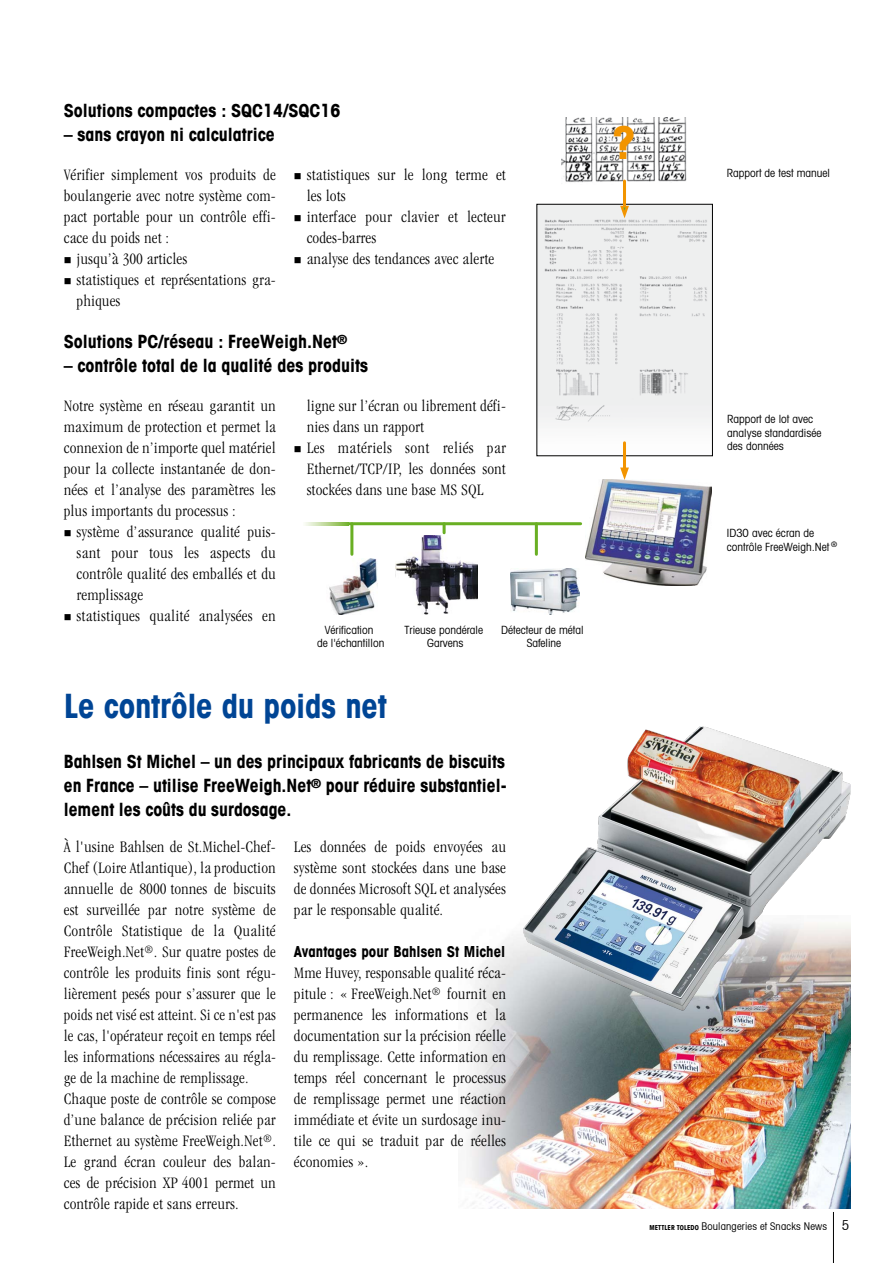
<style>
.page{position:relative;width:893px;height:1263px;background:#fff}
.page>*{position:absolute;margin:0;border:0;box-sizing:border-box;transform-origin:0 0}
.t1{font:700 condensed 45.3px "Avant Garde";color:#f29400}
.t2{font:700 condensed 33px "Avant Garde";letter-spacing:-.005em;color:#004595}
.t3{font:700 condensed 18px/24px "Avant Garde";color:#000;text-align:justify}
.t4{font:300 condensed 16.5px/21px "MTD Magazin";color:#000;text-align:justify}
.t5{font:700 condensed 15px "Avant Garde";letter-spacing:.005em;color:#000}
.t6{font:condensed 11.25px/13.5px "Avant Garde";color:#000;text-align:center}
.t7{font:condensed 10.5px "Avant Garde";letter-spacing:.015em;color:#000}
.s1{font-weight:700;font-size:6.75px}
</style>
<div class="page">
<img style="left:561px;top:117px;width:126px;height:65px">
<img style="left:586px;top:479px;width:125px;height:106px">
<img style="left:329px;top:559px;width:48px;height:55px">
<img style="left:510px;top:569px;width:69px;height:45px">
<img style="left:396px;top:535px;width:81px;height:79px">
<img style="left:539px;top:206px;width:171px;height:237px">
<hr style="left:350px;top:524px;width:3px;height:30px;background:#69af23">
<hr style="left:535px;top:524px;width:3px;height:30px;background:#69af23">
<svg style="left:443px;top:525px;width:3px;height:8px"></svg>
<hr style="left:349px;top:522px;width:232px;height:3px;background:#69af23">
<svg style="left:305px;top:522px;width:44px;height:3px"></svg>
<hr style="left:623px;top:181px;width:3px;height:27px;background:#f29400">
<svg style="left:620px;top:206px;width:9px;height:12px"></svg>
<hr style="left:623px;top:443px;width:3px;height:27px;background:#f29400">
<svg style="left:620px;top:467px;width:9px;height:13px"></svg>
<img style="left:465px;top:937px;width:385px;height:272px">
<img style="left:523px;top:726px;width:327px;height:285px">
<hr style="left:833px;top:1212px;width:1px;height:51px;background:#000">
<p class="t3" style="left:64px;top:98px;width:278px">Solutions compactes : SQC14/SQC16</p>
<p class="t3" style="left:64px;top:122px;width:212px">– sans crayon ni calculatrice</p>
<p class="t4" style="left:64px;top:164px;width:214px">Vérifier simplement vos produits de boulangerie avec notre système com&shy;pact portable pour un contrôle effi&shy;cace du poids net :</p>
<p class="t4" style="left:64px;top:248px;width:125px">■ jusqu’à 300 articles</p>
<p class="t4" style="left:77px;top:269px;width:201px;text-indent:-13px">■ statistiques et représentations gra&shy;phiques</p>
<p class="t4" style="left:307px;top:164px;width:201px;text-indent:-13px">■ statistiques sur le long terme et les lots</p>
<p class="t4" style="left:307px;top:206px;width:201px;text-indent:-13px">■ interface pour clavier et lecteur codes-barres</p>
<p class="t4" style="left:294px;top:248px;width:202px">■ analyse des tendances avec alerte</p>
<p class="t3" style="left:64px;top:329px;width:285px">Solutions PC/réseau : FreeWeigh.Net<sup>®</sup></p>
<p class="t3" style="left:64px;top:353px;width:306px">– contrôle total de la qualité des produits</p>
<p class="t4" style="left:64px;top:395px;width:214px">Notre système en réseau garantit un maximum de protection et permet la connexion de n’importe quel matériel pour la collecte instantanée de don&shy;nées et l’analyse des paramètres les plus importants du processus :</p>
<p class="t4" style="left:77px;top:521px;width:201px;text-indent:-13px">■ système d’assurance qualité puis&shy;sant pour tous les aspects du contrôle qualité des emballés et du remplissage</p>
<p class="t4" style="left:64px;top:605px;width:213px">■ statistiques qualité analysées en</p>
<p class="t4" style="left:307px;top:395px;width:201px">ligne sur l’écran ou librement défi&shy;nies dans un rapport</p>
<p class="t4" style="left:307px;top:437px;width:201px;text-indent:-13px">■ Les matériels sont reliés par Ethernet/TCP/IP, les données sont stockées dans une base MS SQL</p>
<p class="t6" style="left:317px;top:623px;width:69px">Vérification<br>de l'échantillon</p>
<p class="t6" style="left:404px;top:623px;width:80px">Trieuse pondérale<br>Garvens</p>
<p class="t6" style="left:501px;top:623px;width:84px">Détecteur de métal<br>Safeline</p>
<h2 class="t2" style="left:64px;top:685px;width:325px">Le contrôle du poids net</h2>
<p class="t3" style="left:64px;top:749px;width:444px">Bahlsen St Michel – un des principaux fabricants de biscuits en France – utilise FreeWeigh.Net<sup>®</sup> pour réduire substantiel&shy;lement les coûts du surdosage.</p>
<p class="t4" style="left:64px;top:836px;width:214px;text-align:left">À l'usine Bahlsen de St.Michel-Chef-Chef (Loire Atlantique), la production annuelle de 8000 tonnes de biscuits est surveillée par notre système de Contrôle Statistique de la Qualité FreeWeigh.Net<sup>®</sup>. Sur quatre postes de contrôle les produits finis sont régu&shy;lièrement pesés pour s’assurer que le poids net visé est atteint. Si ce n'est pas le cas, l'opérateur reçoit en temps réel les informations nécessaires au régla&shy;ge de la machine de remplissage.<br>Chaque poste de contrôle se compose d’une balance de précision reliée par Ethernet au système FreeWeigh.Net<sup>®</sup>.<br>Le grand écran couleur des balan&shy;ces de précision XP 4001 permet un contrôle rapide et sans erreurs.</p>
<p class="t4" style="left:294px;top:836px;width:214px">Les données de poids envoyées au système sont stockées dans une base de données Microsoft SQL et analysées par le responsable qualité.</p>
<p class="t5" style="left:294px;top:942px;width:213px">Avantages pour Bahlsen St Michel</p>
<p class="t4" style="left:294px;top:962px;width:214px">Mme Huvey, responsable qualité réca&shy;pitule : « FreeWeigh.Net<sup>®</sup> fournit en permanence les informations et la documentation sur la précision réelle du remplissage. Cette information en temps réel concernant le processus de remplissage permet une réaction immédiate et évite un surdosage inu&shy;tile ce qui se traduit par de réelles économies ».</p>
<h1 class="t1" style="left:613px;top:114px;width:24px">?</h1>
<p class="t6" style="left:727px;top:165px;width:105px">Rapport de test manuel</p>
<p class="t6" style="left:727px;top:412px;width:96px;text-align:left">Rapport de lot avec analyse standardisée des données</p>
<p class="t6" style="left:727px;top:526px;width:112px;text-align:left">ID30 avec écran de contrôle FreeWeigh.Net <sup>®</sup></p>
<p class="t7" style="left:649px;top:1219px;width:179px"><span class="s1">METTLER TOLEDO</span> Boulangeries et Snacks News</p>
</div>
